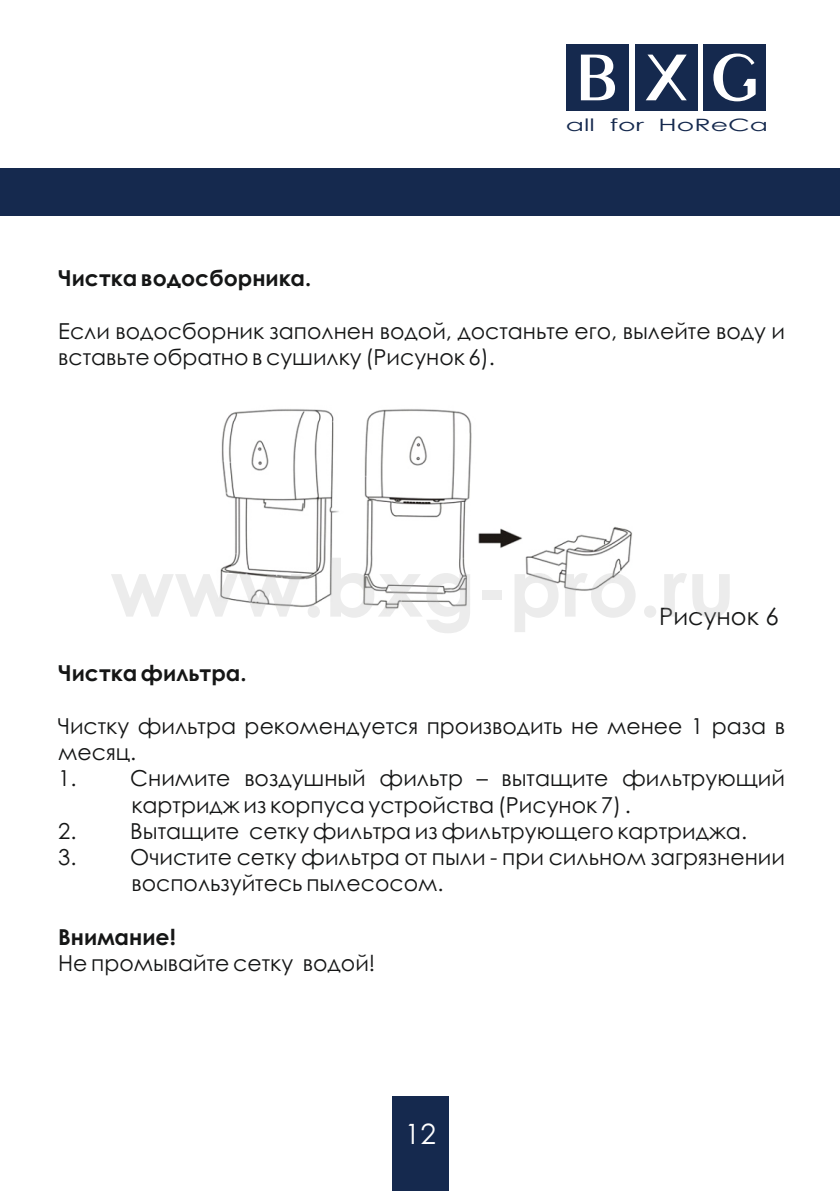
<style>
.page{position:relative;width:840px;height:1191px;background:#fff}
.page>*{position:absolute;margin:0;border:0;box-sizing:border-box;transform-origin:0 0}
.t1{font:28px "Century Gothic";color:#fff}
.t2{font:24px "Century Gothic";color:#151616}
.t3{font:22px/26.2px "Century Gothic";color:#151616}
.t4{font:700 22px "Century Gothic";color:#151616}
.t5{font:17px "Century Gothic";color:#15294e;scale:1.57 1}
</style>
<div class="page">
<div style="left:0;top:169px;width:839px;height:47px;background:#15294e"></div>
<div style="left:391px;top:1096px;width:57px;height:95px;background:#15294e"></div>
<div style="left:566px;top:44px;width:62px;height:67px;background:#15294e"></div>
<div style="left:634px;top:44px;width:63px;height:67px;background:#15294e"></div>
<div style="left:703px;top:44px;width:62px;height:67px;background:#15294e"></div>
<svg style="left:580px;top:55px;width:34px;height:45px"></svg>
<svg style="left:646px;top:55px;width:40px;height:45px"></svg>
<svg style="left:713px;top:54px;width:42px;height:47px"></svg>
<img style="left:220px;top:409px;width:412px;height:200px">
<p class="t5" style="left:565px;top:118px;width:130px">all for HoReCa</p>
<p class="t4" style="left:58px;top:270px;width:254px">Чистка водосборника.</p>
<p class="t3" style="left:58px;top:320px;width:727px">Если водосборник заполнен водой, достаньте его, вылейте воду и вставьте обратно в сушилку (Рисунок 6).</p>
<p class="t2" style="left:658px;top:607px;width:121px">Рисунок 6</p>
<p class="t4" style="left:58px;top:664px;width:190px">Чистка фильтра.</p>
<p class="t3" style="left:58px;top:715px;width:728px">Чистку фильтра рекомендуется производить не менее 1 раза в месяц.<br>1.</p>
<p class="t3" style="left:130px;top:767px;width:655px">Снимите воздушный фильтр – вытащите фильтрующий картридж из корпуса устройства (Рисунок 7) .</p>
<p class="t3" style="left:58px;top:819px;width:20px">2.</p>
<p class="t3" style="left:130px;top:819px;width:618px">Вытащите сетку фильтра из фильтрующего картриджа.</p>
<p class="t3" style="left:58px;top:846px;width:20px">3.</p>
<p class="t3" style="left:130px;top:846px;width:655px">Очистите сетку фильтра от пыли - при сильном загрязнении воспользуйтесь пылесосом.</p>
<p class="t4" style="left:58px;top:928px;width:119px">Внимание!</p>
<p class="t3" style="left:58px;top:951px;width:318px">Не промывайте сетку водой!</p>
<p class="t1" style="left:405px;top:1122px;width:33px">12</p>
</div>
